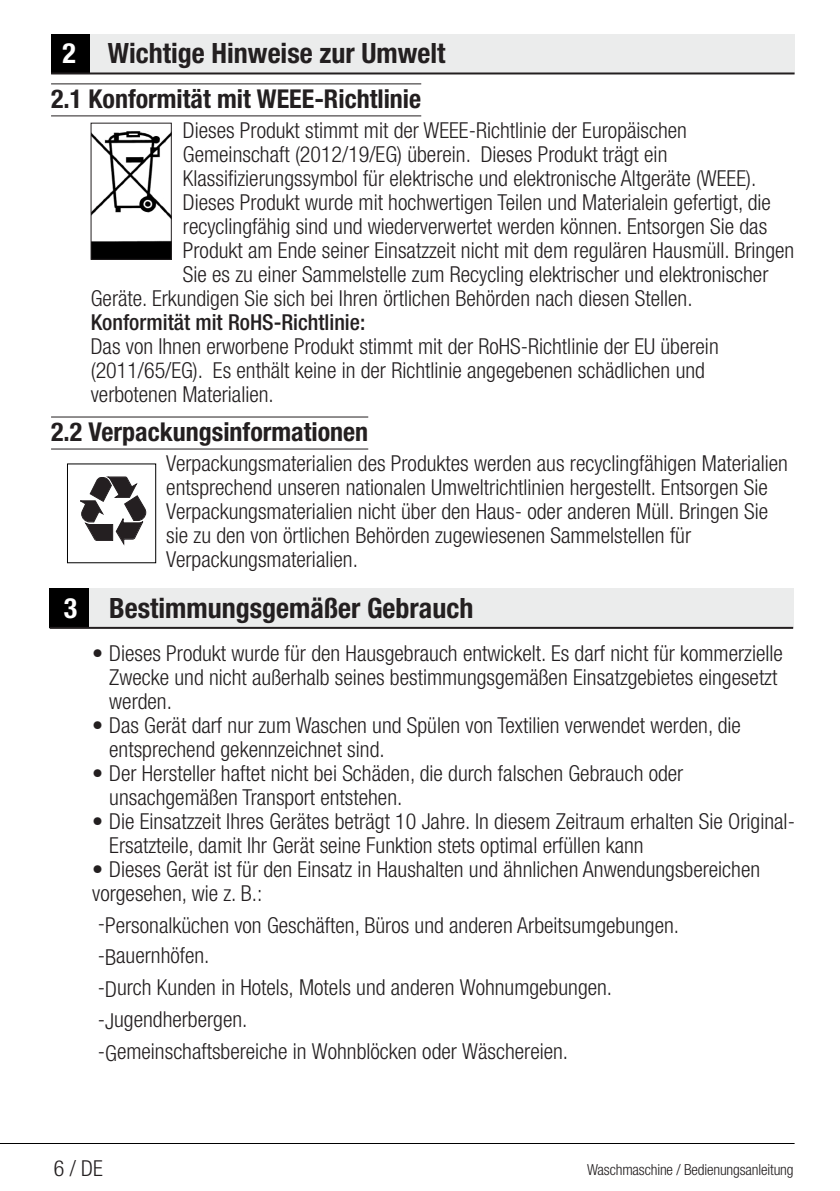
<style>
.page{position:relative;width:840px;height:1191px;background:#fff}
.page>*{position:absolute;margin:0;border:0;box-sizing:border-box;transform-origin:0 0}
.Unite_Baslik{font:700 condensed 28px "Helvetica Neue LT Pro";color:#231f20}
.Konu_Baslik{font:700 condensed 26px "Helvetica Neue LT Pro";color:#231f20}
.Normal_Yazi{font:300 condensed 22px/24px "Helvetica Neue LT Pro";color:#231f20}
.Girintili_Yazi{font:300 condensed 22px/24px "Helvetica Neue LT Pro";color:#231f20}
.Girintili_Yazi_copy{font:300 condensed 22px "Helvetica Neue LT Pro";color:#231f20}
.Normal_Yazi-2{font:500 condensed 22px "Helvetica Neue LT Pro";color:#231f20}
.t1{font:300 condensed 15.2px "Helvetica Neue LT Pro";letter-spacing:-.01em;color:#231f20}
.s1{color:#fff}
</style>
<div class="page">
<hr style="left:0;top:1143px;width:794px;height:1px;background:#000">
<div style="left:51px;top:34px;width:39px;height:40px;background:#000"></div>
<div style="left:90px;top:34px;width:704px;height:40px;background:#ebecec"></div>
<hr style="left:51px;top:72px;width:743px;height:2px;background:#231f20">
<hr style="left:51px;top:115px;width:370px;height:1px;background:#231f20">
<hr style="left:51px;top:448px;width:317px;height:1px;background:#231f20">
<hr style="left:51px;top:83px;width:370px;height:1px;background:#231f20">
<img style="left:93px;top:131px;width:76px;height:126px">
<div style="left:91px;top:123px;width:80px;height:136px;border:1px solid #231f20"></div>
<hr style="left:51px;top:416px;width:317px;height:1px;background:#231f20">
<svg style="left:80px;top:476px;width:66px;height:70px"></svg>
<div style="left:67px;top:463px;width:89px;height:100px;border:1px solid #000"></div>
<div style="left:50px;top:588px;width:39px;height:40px;background:#000"></div>
<div style="left:89px;top:588px;width:703px;height:40px;background:#ebecec"></div>
<hr style="left:50px;top:627px;width:742px;height:2px;background:#231f20">
<p class="Unite_Baslik" style="left:62px;top:36px;width:384px"><span class="s1">2</span> Wichtige Hinweise zur Umwelt</p>
<p class="Konu_Baslik" style="left:51px;top:83px;width:371px">2.1 Konformität mit WEEE-Richtlinie</p>
<p class="Normal_Yazi" style="left:183px;top:118px;width:574px">Dieses Produkt stimmt mit der WEEE-Richtlinie der Europäischen<br>Gemeinschaft (2012/19/EG) überein. Dieses Produkt trägt ein<br>Klassifizierungssymbol für elektrische und elektronische Altgeräte (WEEE).</p>
<p class="Normal_Yazi" style="left:183px;top:190px;width:589px">Dieses Produkt wurde mit hochwertigen Teilen und Materialein gefertigt, die</p>
<p class="Normal_Yazi" style="left:183px;top:214px;width:585px">recyclingfähig sind und wiederverwertet werden können. Entsorgen Sie das</p>
<p class="Normal_Yazi" style="left:183px;top:238px;width:612px">Produkt am Ende seiner Einsatzzeit nicht mit dem regulären Hausmüll. Bringen</p>
<p class="Normal_Yazi" style="left:183px;top:262px;width:586px">Sie es zu einer Sammelstelle zum Recycling elektrischer und elektronischer</p>
<p class="Normal_Yazi" style="left:91px;top:286px;width:603px">Geräte. Erkundigen Sie sich bei Ihren örtlichen Behörden nach diesen Stellen.</p>
<p class="Normal_Yazi-2" style="left:91px;top:309px;width:276px">Konformität mit RoHS-Richtlinie:</p>
<p class="Normal_Yazi" style="left:91px;top:334px;width:629px">Das von Ihnen erworbene Produkt stimmt mit der RoHS-Richtlinie der EU überein (2011/65/EG). Es enthält keine in der Richtlinie angegebenen schädlichen und verbotenen Materialien.</p>
<p class="Konu_Baslik" style="left:51px;top:416px;width:318px">2.2 Verpackungsinformationen</p>
<p class="Normal_Yazi" style="left:166px;top:451px;width:622px">Verpackungsmaterialien des Produktes werden aus recyclingfähigen Materialien entsprechend unseren nationalen Umweltrichtlinien hergestellt. Entsorgen Sie Verpackungsmaterialien nicht über den Haus- oder anderen Müll. Bringen Sie sie zu den von örtlichen Behörden zugewiesenen Sammelstellen für Verpackungsmaterialien.</p>
<p class="Unite_Baslik" style="left:64px;top:591px;width:411px"><span class="s1">3</span> Bestimmungsgemäßer Gebrauch</p>
<p class="Girintili_Yazi" style="left:109px;top:641px;width:674px;text-indent:-17px">• Dieses Produkt wurde für den Hausgebrauch entwickelt. Es darf nicht für kommerzielle<br>Zwecke und nicht außerhalb seines bestimmungsgemäßen Einsatzgebietes eingesetzt werden.</p>
<p class="Girintili_Yazi" style="left:109px;top:713px;width:633px;text-indent:-17px">• Das Gerät darf nur zum Waschen und Spülen von Textilien verwendet werden, die entsprechend gekennzeichnet sind.</p>
<p class="Girintili_Yazi" style="left:109px;top:761px;width:575px;text-indent:-17px">• Der Hersteller haftet nicht bei Schäden, die durch falschen Gebrauch oder unsachgemäßen Transport entstehen.</p>
<p class="Girintili_Yazi" style="left:109px;top:809px;width:686px;text-indent:-17px">• Die Einsatzzeit Ihres Gerätes beträgt 10 Jahre. In diesem Zeitraum erhalten Sie Original-<br>Ersatzteile, damit Ihr Gerät seine Funktion stets optimal erfüllen kann</p>
<p class="Girintili_Yazi" style="left:92px;top:857px;width:669px">• Dieses Gerät ist für den Einsatz in Haushalten und ähnlichen Anwendungsbereichen</p>
<p class="Girintili_Yazi" style="left:92px;top:881px;width:172px">vorgesehen, wie z. B.:</p>
<p class="Girintili_Yazi_copy" style="left:98px;top:912px;width:582px">-Personalküchen von Geschäften, Büros und anderen Arbeitsumgebungen.</p>
<p class="Girintili_Yazi_copy" style="left:98px;top:942px;width:113px">-Bauernhöfen.</p>
<p class="Girintili_Yazi_copy" style="left:98px;top:974px;width:515px">-Durch Kunden in Hotels, Motels und anderen Wohnumgebungen.</p>
<p class="Girintili_Yazi_copy" style="left:98px;top:1006px;width:151px">-Jugendherbergen.</p>
<p class="Girintili_Yazi_copy" style="left:98px;top:1038px;width:471px">-Gemeinschaftsbereiche in Wohnblöcken oder Wäschereien.</p>
<p class="Normal_Yazi" style="left:54px;top:1156px;width:50px">6 / DE</p>
<p class="t1" style="left:586px;top:1160px;width:208px">Waschmaschine / Bedienungsanleitung</p>
</div>
